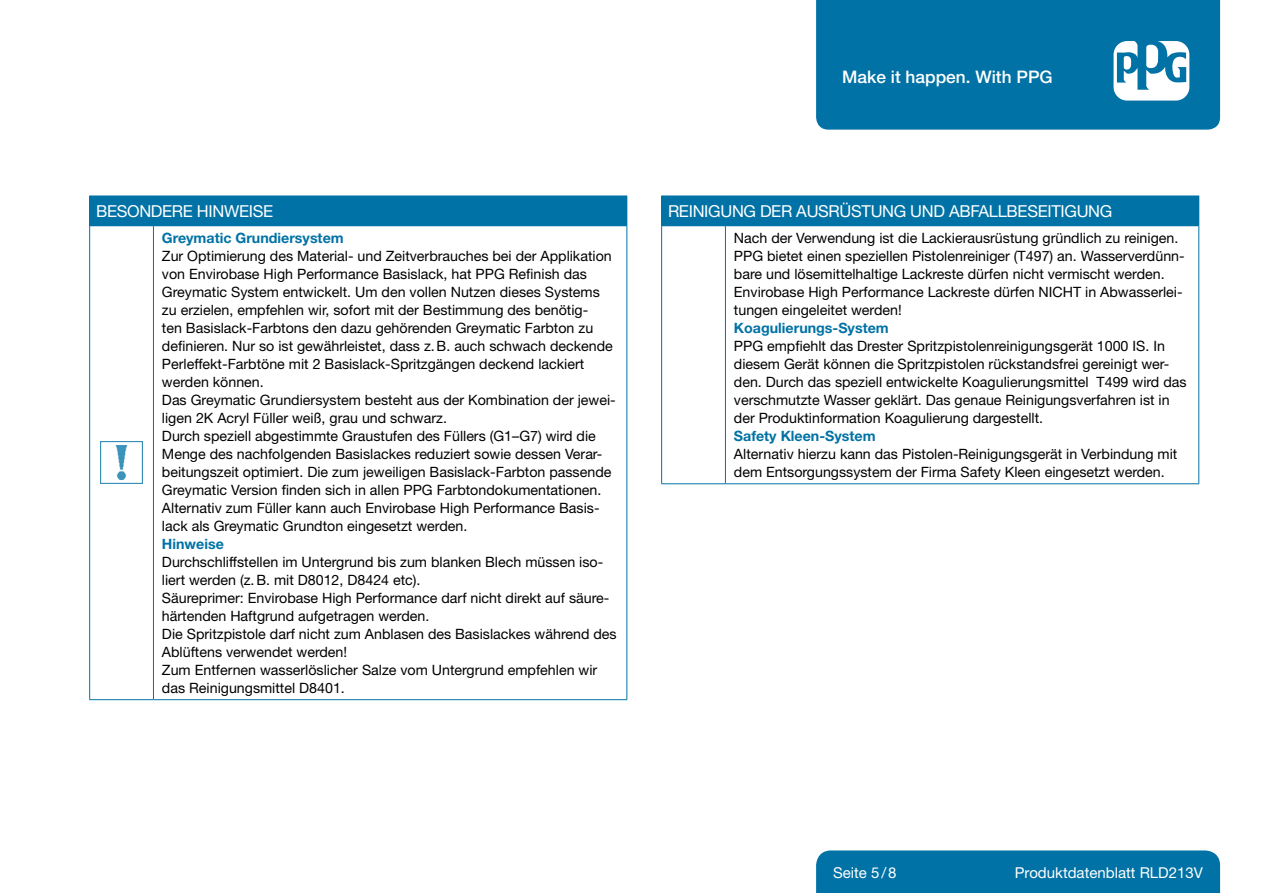
<style>
.page{position:relative;width:1263px;height:893px;background:#fff}
.page>*{position:absolute;margin:0;border:0;box-sizing:border-box;transform-origin:0 0}
.t1{font:500 17.25px "Helvetica Neue";color:#fff}
.t2{font:16.5px "Helvetica Neue";letter-spacing:-.02em;color:#fff}
.t3{font:15px "Helvetica Neue";color:#fff}
.t4{font:14.25px/18px "Helvetica Neue";color:#000}
.t5{font:700 14.25px "Helvetica Neue";color:#0072a5}
</style>
<div class="page">
<div style="left:816px;top:850px;width:404px;height:43px;background:#0072a5"></div>
<div style="left:816px;top:0;width:404px;height:130px;background:#0072a5"></div>
<svg style="left:1113px;top:41px;width:76px;height:60px"></svg>
<div style="left:90px;top:196px;width:537px;height:30px;background:#0072a5"></div>
<svg style="left:89px;top:197px;width:1px;height:28px"></svg>
<hr style="left:89px;top:196px;width:64px;height:1px;background:#0072a5">
<hr style="left:89px;top:226px;width:1px;height:473px;background:#0072a5">
<hr style="left:89px;top:225px;width:64px;height:1px;background:#0072a5">
<hr style="left:153px;top:226px;width:1px;height:473px;background:#0072a5">
<hr style="left:626px;top:226px;width:1px;height:473px;background:#0072a5">
<hr style="left:89px;top:699px;width:64px;height:1px;background:#0072a5">
<hr style="left:153px;top:699px;width:474px;height:1px;background:#0072a5">
<img style="left:100px;top:441px;width:43px;height:43px">
<div style="left:662px;top:196px;width:537px;height:30px;background:#0072a5"></div>
<svg style="left:661px;top:197px;width:1px;height:28px"></svg>
<hr style="left:661px;top:196px;width:64px;height:1px;background:#0072a5">
<hr style="left:661px;top:226px;width:1px;height:257px;background:#0072a5">
<hr style="left:661px;top:225px;width:64px;height:1px;background:#0072a5">
<hr style="left:725px;top:226px;width:1px;height:257px;background:#0072a5">
<hr style="left:1198px;top:226px;width:1px;height:257px;background:#0072a5">
<hr style="left:661px;top:483px;width:64px;height:1px;background:#0072a5">
<hr style="left:725px;top:483px;width:474px;height:1px;background:#0072a5">
<p class="t2" style="left:96px;top:202px;width:66px">Besondere</p>
<p class="t2" style="left:197px;top:202px;width:38px">Hinweise</p>
<p class="t5" style="left:162px;top:229px;width:183px">Greymatic Grundiersystem</p>
<p class="t4" style="left:162px;top:247px;width:455px">Zur Optimierung des Material- und Zeitverbrauches bei der Applikation von Envirobase High Performance Basislack, hat PPG Refinish das Greymatic System entwickelt. Um den vollen Nutzen dieses Systems zu erzielen, empfehlen wir, sofort mit der Bestimmung des benötig-<br>ten Basislack-Farbtons den dazu gehörenden Greymatic Farbton zu definieren. Nur so ist gewährleistet, dass z.B. auch schwach deckende Perleffekt-Farbtöne mit 2 Basislack-Spritzgängen deckend lackiert werden können.<br>Das Greymatic Grundiersystem besteht aus der Kombination der jewei&shy;ligen 2K Acryl Füller weiß, grau und schwarz.<br>Durch speziell abgestimmte Graustufen des Füllers (G1–G7) wird die Menge des nachfolgenden Basislackes reduziert sowie dessen Verar&shy;beitungszeit optimiert. Die zum jeweiligen Basislack-Farbton passende Greymatic Version finden sich in allen PPG Farbtondokumentationen.<br>Alternativ zum Füller kann auch Envirobase High Performance Basis&shy;lack als Greymatic Grundton eingesetzt werden.</p>
<p class="t5" style="left:162px;top:535px;width:63px">Hinweise</p>
<p class="t4" style="left:162px;top:553px;width:456px">Durchschliffstellen im Untergrund bis zum blanken Blech müssen iso&shy;liert werden (z.B. mit D8012, D8424 etc).<br>Säureprimer: Envirobase High Performance darf nicht direkt auf säure&shy;härtenden Haftgrund aufgetragen werden.<br>Die Spritzpistole darf nicht zum Anblasen des Basislackes während des Ablüftens verwendet werden!<br>Zum Entfernen wasserlöslicher Salze vom Untergrund empfehlen wir das Reinigungsmittel D8401.</p>
<p class="t1" style="left:842px;top:66px;width:212px">Make it happen. With PPG</p>
<p class="t2" style="left:668px;top:202px;width:104px">reinigungder</p>
<p class="t2" style="left:796px;top:202px;width:12px">ausr</p>
<p class="t2" style="left:839px;top:202px;width:23px">üstu</p>
<p class="t2" style="left:882px;top:202px;width:77px">ng und abfallbeseitigu</p>
<p class="t2" style="left:1088px;top:202px;width:23px">ng</p>
<p class="t4" style="left:734px;top:229px;width:452px">Nach der Verwendung ist die Lackierausrüstung gründlich zu reinigen.<br>PPG bietet einen speziellen Pistolenreiniger (T497) an. Wasserverdünn&shy;bare und lösemittelhaltige Lackreste dürfen nicht vermischt werden.<br>Envirobase High Performance Lackreste dürfen NICHT in Abwasserlei&shy;tungen eingeleitet werden!</p>
<p class="t5" style="left:734px;top:319px;width:156px">Koagulierungs-System</p>
<p class="t4" style="left:734px;top:337px;width:454px">PPG empfiehlt das Drester Spritzpistolenreinigungsgerät 1000 IS. In diesem Gerät können die Spritzpistolen rückstandsfrei gereinigt wer&shy;den. Durch das speziell entwickelte Koagulierungsmittel T499 wird das verschmutzte Wasser geklärt. Das genaue Reinigungsverfahren ist in der Produktinformation Koagulierung dargestellt.</p>
<p class="t5" style="left:734px;top:427px;width:143px">Safety Kleen-System</p>
<p class="t4" style="left:734px;top:445px;width:445px">Alternativ hierzu kann das Pistolen-Reinigungsgerät in Verbindung mit dem Entsorgungssystem der Firma Safety Kleen eingesetzt werden.</p>
<p class="t3" style="left:833px;top:864px;width:65px">Seite 5/8</p>
<p class="t3" style="left:1015px;top:864px;width:190px">Produktdatenblatt RLD213V</p>
</div>
